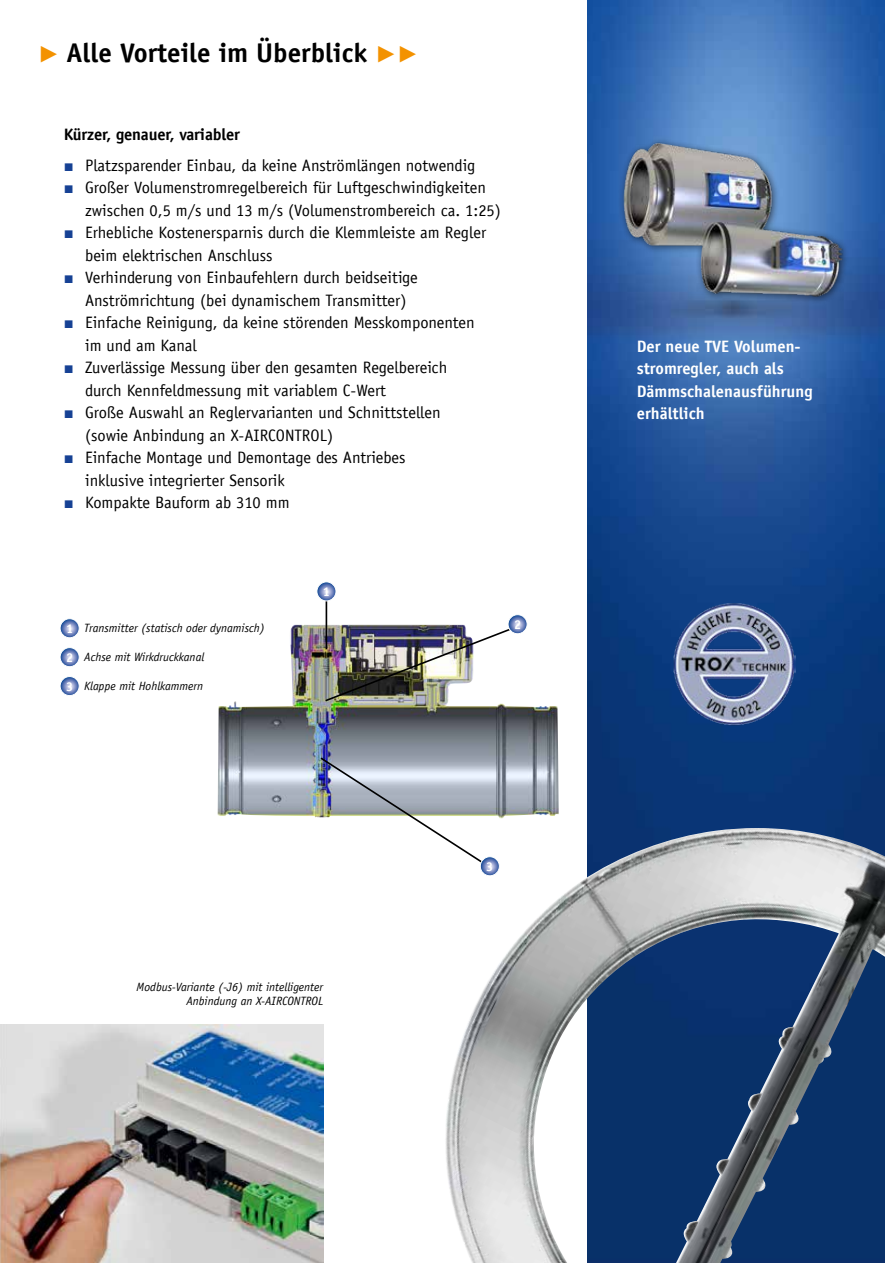
<style>
.page{position:relative;width:885px;height:1263px;background:#fff}
.page>*{position:absolute;margin:0;border:0;box-sizing:border-box;transform-origin:0 0}
.t1{font:700 27px "TROX Officina Sans";color:#000}
.t2{font:16.5px/22.5px "TROX Officina Sans";color:#000}
.t3{font:700 16.5px/22.5px "TROX Officina Sans";color:#fff}
.t4{font:700 16.5px "TROX Officina Sans";letter-spacing:-.01em;color:#000}
.t5{font:700 12.75px "TROX Officina Sans";color:#fff}
.t6{font:italic 12px/14.4px "TROX Officina Sans";color:#000;text-align:right}
.s1{font-family:"TROX Helvetica";font-weight:400;color:#f39200}
.s2{font-family:"Arial";font-weight:700;color:#164194}
</style>
<div class="page">
<img style="left:587px;top:0;width:297px;height:828px">
<img style="left:445px;top:828px;width:439px;height:435px">
<img style="left:587px;top:120px;width:297px;height:204px">
<img style="left:0;top:1025px;width:323px;height:238px">
<svg style="left:60px;top:619px;width:19px;height:19px"></svg>
<div style="left:60px;top:618px;width:20px;height:20px;border:1px solid #fff;border-radius:50%"></div>
<svg style="left:60px;top:648px;width:19px;height:19px"></svg>
<div style="left:60px;top:647px;width:20px;height:20px;border:1px solid #fff;border-radius:50%"></div>
<svg style="left:60px;top:676px;width:19px;height:20px"></svg>
<div style="left:60px;top:676px;width:20px;height:20px;border:1px solid #fff;border-radius:50%"></div>
<img style="left:217px;top:625px;width:342px;height:193px">
<hr style="left:325px;top:595px;width:2px;height:54px;background:#000">
<img style="left:323px;top:624px;width:196px;height:79px">
<svg style="left:319px;top:756px;width:174px;height:114px"></svg>
<svg style="left:317px;top:582px;width:19px;height:19px"></svg>
<div style="left:316px;top:581px;width:20px;height:20px;border:1px solid #fff;border-radius:50%"></div>
<svg style="left:508px;top:615px;width:19px;height:19px"></svg>
<div style="left:507px;top:614px;width:20px;height:20px;border:1px solid #fff;border-radius:50%"></div>
<svg style="left:480px;top:857px;width:19px;height:19px"></svg>
<div style="left:480px;top:856px;width:19px;height:20px;border:1px solid #fff;border-radius:50%"></div>
<img style="left:672px;top:591px;width:123px;height:142px">
<h1 class="t1" style="left:38px;top:36px;width:382px"><span class="s1">▶</span> Alle Vorteile im Überblick <span class="s1">▶▶</span></h1>
<p class="t4" style="left:64px;top:124px;width:178px">Kürzer, genauer, variabler</p>
<p class="t2" style="left:64px;top:154px;width:413px"><span class="s2">■</span> Platzsparender Einbau, da keine Anströmlängen notwendig</p>
<p class="t2" style="left:85px;top:176px;width:417px;text-indent:-21px"><span class="s2">■</span> Großer Volumenstromregelbereich für Luftgeschwindigkeiten zwischen 0,5 m/s und 13 m/s (Volumenstrombereich ca. 1:25)</p>
<p class="t2" style="left:85px;top:221px;width:403px;text-indent:-21px"><span class="s2">■</span> Erhebliche Kostenersparnis durch die Klemmleiste am Regler beim elektrischen Anschluss</p>
<p class="t2" style="left:85px;top:266px;width:334px;text-indent:-21px"><span class="s2">■</span> Verhinderung von Einbaufehlern durch beidseitige<br>Anströmrichtung (bei dynamischem Transmitter)</p>
<p class="t2" style="left:85px;top:311px;width:391px;text-indent:-21px"><span class="s2">■</span> Einfache Reinigung, da keine störenden Messkomponenten im und am Kanal</p>
<p class="t2" style="left:85px;top:356px;width:363px;text-indent:-21px"><span class="s2">■</span> Zuverlässige Messung über den gesamten Regelbereich durch Kennfeldmessung mit variablem C-Wert</p>
<p class="t2" style="left:85px;top:401px;width:357px;text-indent:-21px"><span class="s2">■</span> Große Auswahl an Reglervarianten und Schnittstellen (sowie Anbindung an X-AIRCONTROL)</p>
<p class="t2" style="left:85px;top:446px;width:322px;text-indent:-21px"><span class="s2">■</span> Einfache Montage und Demontage des Antriebes inklusive integrierter Sensorik</p>
<p class="t2" style="left:64px;top:491px;width:227px"><span class="s2">■</span> Kompakte Bauform ab 310 mm</p>
<p class="t5" style="left:66px;top:620px;width:9px">1</p>
<p class="t5" style="left:66px;top:649px;width:9px">2</p>
<p class="t5" style="left:66px;top:678px;width:9px">3</p>
<p class="t6" style="left:84px;top:621px;width:182px">Transmitter (statisch oder dynamisch)</p>
<p class="t6" style="left:84px;top:650px;width:121px">Achse mit Wirkdruckkanal</p>
<p class="t6" style="left:84px;top:679px;width:120px">Klappe mit Hohlkammern</p>
<p class="t5" style="left:323px;top:584px;width:9px">1</p>
<p class="t5" style="left:514px;top:616px;width:9px">2</p>
<p class="t6" style="left:137px;top:980px;width:188px">Modbus-Variante (-J6) mit intelligenter<br>Anbindung an X-AIRCONTROL</p>
<p class="t5" style="left:486px;top:858px;width:9px">3</p>
<p class="t3" style="left:636px;top:335px;width:177px">Der neue TVE Volumen&shy;stromregler, auch als<br>Dämmschalenausführung erhältlich</p>
</div>
